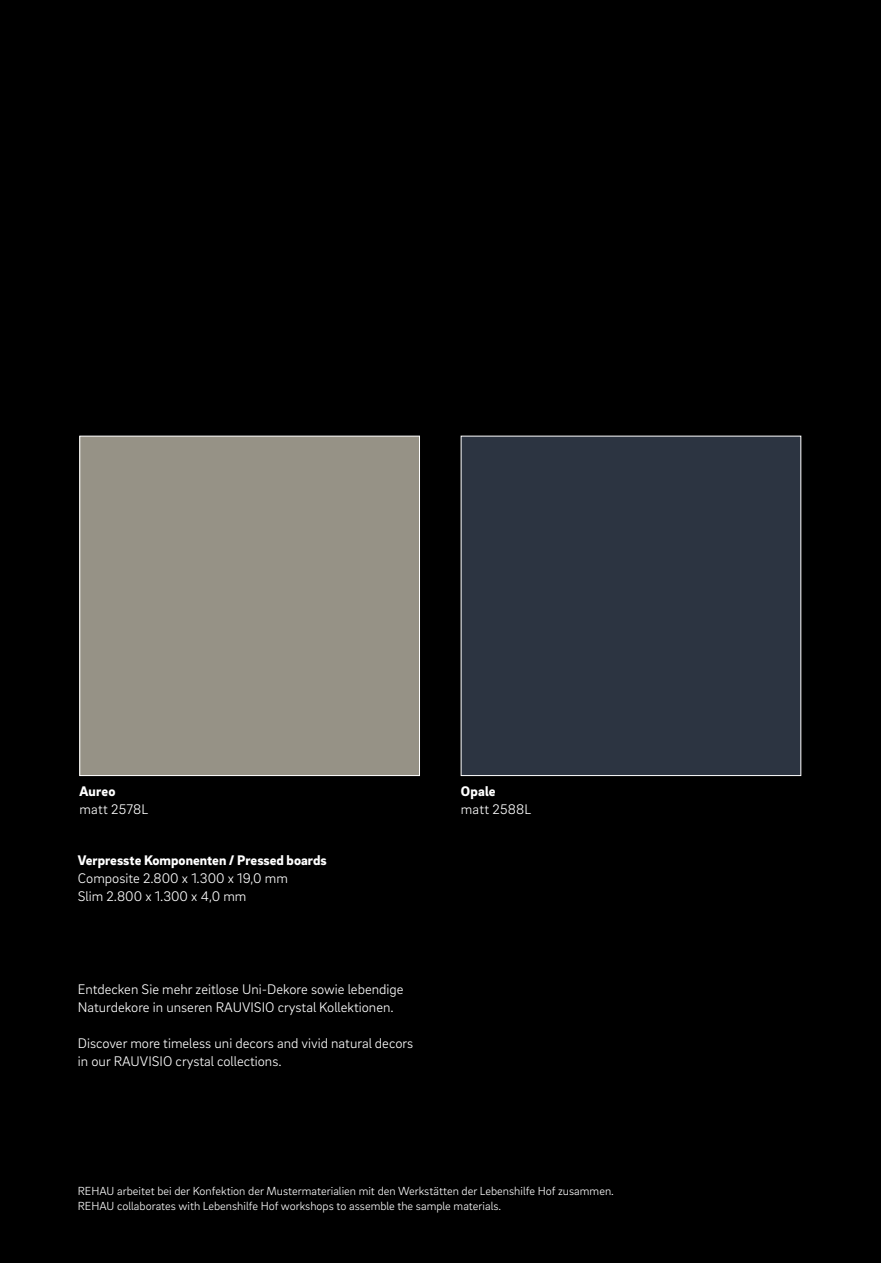
<style>
.page{position:relative;width:881px;height:1263px;background:#fff}
.page>*{position:absolute;margin:0;border:0;box-sizing:border-box;transform-origin:0 0}
._16__Body_text_-_9_5{font:300 14.25px/18px "Brix Sans";color:#fff}
._16__Body_text_-_9_5-2{font:900 14.25px "Brix Sans";color:#fff}
.Bodytext{font:300 14.25px "Brix Sans";letter-spacing:.01em;color:#fff}
.Bodytext_headline{font:900 14.25px "Brix Sans";letter-spacing:.01em;color:#fff}
._32__Marginal_body_t{font:300 12px/14.4px "Brix Sans";color:#fff}
</style>
<div class="page">
<div style="left:0;top:0;width:880px;height:1263px;background:#000"></div>
<div style="left:81px;top:438px;width:336px;height:336px;background:#969286"></div>
<div style="left:79px;top:436px;width:340px;height:340px;border:1px solid #fff"></div>
<div style="left:462px;top:438px;width:336px;height:336px;background:#2c3441"></div>
<p class="Bodytext_headline" style="left:80px;top:781px;width:37px">Aureo</p>
<p class="Bodytext" style="left:80px;top:800px;width:70px">matt 2578L</p>
<p class="_16__Body_text_-_9_5-2" style="left:78px;top:850px;width:250px">Verpresste Komponenten / Pressed boards</p>
<p class="_16__Body_text_-_9_5" style="left:78px;top:868px;width:211px">Composite 2.800 x 1.300 x 19,0 mm</p>
<p class="_16__Body_text_-_9_5" style="left:78px;top:886px;width:170px">Slim 2.800 x 1.300 x 4,0 mm</p>
<p class="_16__Body_text_-_9_5" style="left:78px;top:979px;width:327px">Entdecken Sie mehr zeitlose Uni-Dekore sowie lebendige<br>Naturdekore in unseren RAUVISIO crystal Kollektionen.</p>
<p class="_16__Body_text_-_9_5" style="left:78px;top:1033px;width:337px">Discover more timeless uni decors and vivid natural decors in our RAUVISIO crystal collections.</p>
<p class="Bodytext_headline" style="left:460px;top:781px;width:36px">Opale</p>
<p class="Bodytext" style="left:460px;top:800px;width:72px">matt 2588L</p>
<p class="_32__Marginal_body_t" style="left:78px;top:1184px;width:537px">REHAU arbeitet bei der Konfektion der Mustermaterialien mit den Werkstätten der Lebenshilfe Hof zusammen.<br>REHAU collaborates with Lebenshilfe Hof workshops to assemble the sample materials.</p>
</div>
